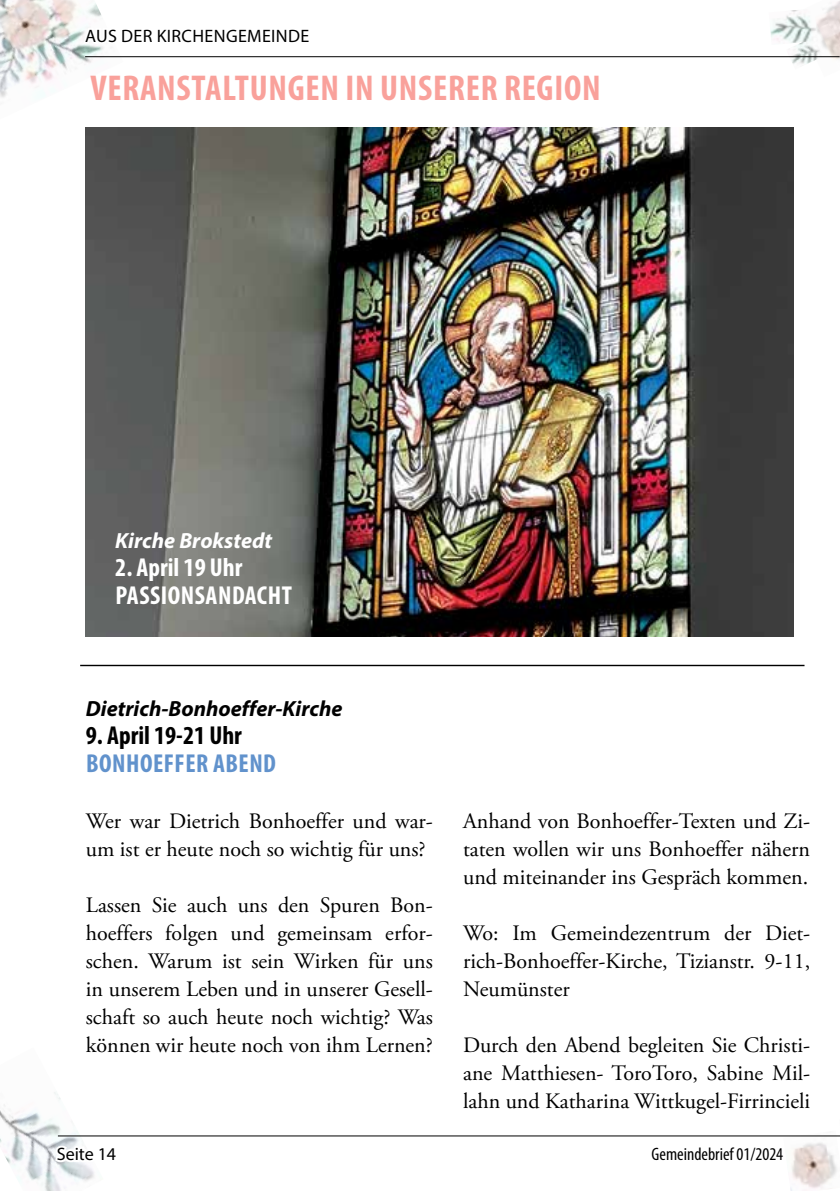
<style>
.page{position:relative;width:840px;height:1191px;background:#fff}
.page>*{position:absolute;margin:0;border:0;box-sizing:border-box;transform-origin:0 0}
.t1{font:700 condensed 36px "Myriad Pro";letter-spacing:.02em;color:#f9a19b}
.t2{font:700 condensed 26px/28px "Myriad Pro";letter-spacing:.02em;color:#fff}
.t3{font:700 condensed 26px "Myriad Pro";color:#000}
.t4{font:700 condensed 26px "Myriad Pro";letter-spacing:.02em;color:#6192cc}
.t5{font:22px/28px "Adobe Garamond Pro";color:#000;text-align:justify}
.t6{font:italic 700 22px "Myriad Pro";color:#000}
.t7{font:italic 700 22px "Myriad Pro";color:#fff}
.t8{font:18px "Myriad Pro";letter-spacing:.02em;color:#000}
.t9{font:condensed 18px "Myriad Pro";color:#000}
</style>
<div class="page">
<img style="left:0;top:0;width:80px;height:98px">
<img style="left:0;top:1092px;width:61px;height:32px">
<img style="left:816px;top:1px;width:23px;height:59px">
<img style="left:785px;top:37px;width:37px;height:27px">
<img style="left:770px;top:10px;width:46px;height:35px">
<hr style="left:80px;top:665px;width:724px;height:1px;background:#000">
<img style="left:85px;top:127px;width:707px;height:509px">
<svg style="left:0;top:1124px;width:839px;height:67px"></svg>
<hr style="left:58px;top:1135px;width:781px;height:1px;background:#000">
<hr style="left:85px;top:56px;width:754px;height:1px;background:#000">
<svg style="left:80px;top:3px;width:232px;height:60px"></svg>
<p class="t8" style="left:85px;top:25px;width:225px">AUS DER KIRCHENGEMEINDE</p>
<h1 class="t1" style="left:90px;top:66px;width:511px">VERANSTALTUNGEN IN UNSERER REGION</h1>
<p class="t7" style="left:115px;top:526px;width:158px">Kirche Brokstedt</p>
<p class="t2" style="left:115px;top:553px;width:178px">2. APRIL 19 UHR<br>PASSIONSANDACHT</p>
<p class="t6" style="left:86px;top:694px;width:258px">Dietrich-Bonhoeffer-Kirche</p>
<p class="t3" style="left:86px;top:719px;width:157px">9. APRIL 19-21 UHR</p>
<p class="t4" style="left:86px;top:747px;width:79px">BONHOEFFE</p>
<p class="t4" style="left:196px;top:747px;width:81px">R ABEND</p>
<p class="t5" style="left:86px;top:808px;width:348px">Wer war Dietrich Bonhoeffer und war&shy;um ist er heute noch so wichtig für uns?</p>
<p class="t5" style="left:86px;top:892px;width:348px">Lassen Sie auch uns den Spuren Bon&shy;hoeffers folgen und gemeinsam erfor&shy;schen. Warum ist sein Wirken für uns in unserem Leben und in unserer Gesell&shy;schaft so auch heute noch wichtig? Was können wir heute noch von ihm Lernen?</p>
<p class="t5" style="left:463px;top:808px;width:348px">Anhand von Bonhoeffer-Texten und Zi&shy;taten wollen wir uns Bonhoeffer nähern und miteinander ins Gespräch kommen.</p>
<p class="t5" style="left:463px;top:920px;width:348px">Wo: Im Gemeindezentrum der Diet&shy;rich-Bonhoeffer-Kirche, Tizianstr. 9-11, Neumünster</p>
<p class="t5" style="left:463px;top:1032px;width:348px">Durch den Abend begleiten Sie Christi&shy;ane Matthiesen- ToroToro, Sabine Mil&shy;lahn und Katharina Wittkugel-Firrincieli</p>
<p class="t8" style="left:57px;top:1142px;width:61px">SEITE 14</p>
<p class="t9" style="left:651px;top:1143px;width:133px">Gemeindebrief 01/2024</p>
</div>
